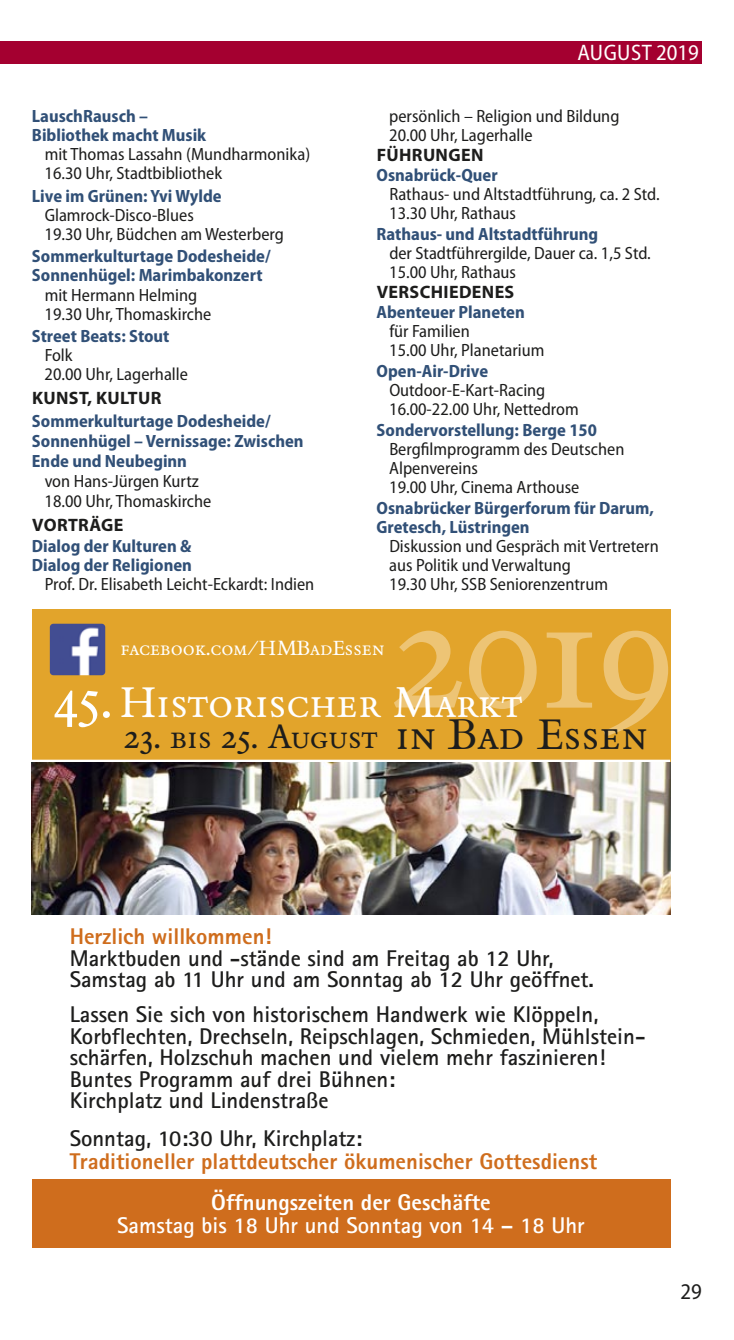
<style>
.page{position:relative;width:734px;height:1340px;background:#fff}
.page>*{position:absolute;margin:0;border:0;box-sizing:border-box;transform-origin:0 0}
.t1{font:42.3px/31.3px "Bembo Expert BQ";letter-spacing:.005em;color:#fff}
.t2{font:32.85px "Bembo Expert BQ";color:#1d1d1c}
.t3{font:700 22.72px/21.4px "Rotis Sans Serif";color:#1d1d1c}
.t4{font:800 22.72px/22.7px "Rotis Sans Serif";color:#cf6d1d}
.t5{font:700 22.72px/22.7px "Rotis Sans Serif";color:#fff;text-align:center}
.t6{font:semi-condensed 22.5px "Myriad Pro";letter-spacing:.01em;color:#fff}
.t7{font:semi-condensed 22.5px "Myriad Pro";color:#1d1d1c}
.t8{font:20.25px "Bembo Expert BQ";color:#fff}
.t9{font:700 18px "Myriad Pro";letter-spacing:.02em;color:#1d1d1c}
.t10{font:semi-condensed 17.78px/19.1px "Myriad Pro";color:#1d1d1c}
.t11{font:700 semi-condensed 17.78px "Myriad Pro";color:#315077}
.s1{font-weight:700;color:#315077}
.s2{font-size:53.32px}
.s3{color:#1d1d1c}
.s4{font-weight:800;color:#cf6d1d}
.s5{font-weight:700;color:#1d1d1c}
.s6{font-weight:800}
</style>
<div class="page">
<div style="left:0;top:41px;width:702px;height:23px;background:#a40030"></div>
<div style="left:32px;top:609px;width:638px;height:152px;background:#e2a42b"></div>
<svg style="left:394px;top:630px;width:274px;height:106px"></svg>
<hr style="left:32px;top:759px;width:638px;height:3px;background:#fff">
<div style="left:32px;top:1179px;width:638px;height:68px;background:#cf6d1d"></div>
<img style="left:50px;top:623px;width:55px;height:52px;border-radius:4px">
<img style="left:32px;top:762px;width:638px;height:152px">
<p class="t11" style="left:32px;top:109px;width:118px">LauschRausch –</p>
<p class="t11" style="left:32px;top:128px;width:176px">Bibliothek macht Musik</p>
<p class="t10" style="left:45px;top:146px;width:267px">mit Thomas Lassahn (Mundharmonika)</p>
<p class="t10" style="left:45px;top:165px;width:179px">16.30 Uhr, Stadtbibliothek</p>
<p class="t10" style="left:45px;top:188px;width:241px;text-indent:-13px"><span class="s1">Live im Grünen: Yvi Wylde<br></span>Glamrock-Disco-Blues<br>19.30 Uhr, Büdchen am Westerberg</p>
<p class="t11" style="left:32px;top:250px;width:240px">Sommerkulturtage Dodesheide/</p>
<p class="t11" style="left:32px;top:269px;width:232px">Sonnenhügel: Marimbakonzert</p>
<p class="t10" style="left:45px;top:286px;width:154px">mit Hermann Helming</p>
<p class="t10" style="left:45px;top:306px;width:168px">19.30 Uhr, Thomaskirche</p>
<p class="t10" style="left:45px;top:328px;width:145px;text-indent:-13px"><span class="s1">Street Beats: Stout<br></span>Folk<br>20.00 Uhr, Lagerhalle</p>
<p class="t9" style="left:32px;top:387px;width:131px">KUNST, KULTUR</p>
<p class="t11" style="left:32px;top:414px;width:240px">Sommerkulturtage Dodesheide/</p>
<p class="t11" style="left:32px;top:434px;width:273px">Sonnenhügel – Vernissage: Zwischen</p>
<p class="t11" style="left:32px;top:454px;width:157px">Ende und Neubeginn</p>
<p class="t10" style="left:45px;top:472px;width:156px">von Hans-Jürgen Kurtz</p>
<p class="t10" style="left:45px;top:492px;width:168px">18.00 Uhr, Thomaskirche</p>
<p class="t9" style="left:32px;top:514px;width:93px">VORTRÄGE</p>
<p class="t11" style="left:32px;top:539px;width:161px">Dialog der Kulturen &amp;</p>
<p class="t11" style="left:32px;top:558px;width:162px">Dialog der Religionen</p>
<p class="t10" style="left:45px;top:576px;width:271px">Prof. Dr. Elisabeth Leicht-Eckardt: Indien</p>
<p class="t6" style="left:577px;top:44px;width:123px">AUGUST 2019</p>
<p class="t10" style="left:389px;top:108px;width:232px">persönlich – Religion und Bildung<br>20.00 Uhr, Lagerhalle</p>
<p class="t9" style="left:376px;top:145px;width:108px">FÜHRUNGEN</p>
<p class="t10" style="left:389px;top:167px;width:272px;text-indent:-13px"><span class="s1">Osnabrück-Quer<br></span>Rathaus- und Altstadtführung, ca. 2 Std.<br>13.30 Uhr, Rathaus</p>
<p class="t10" style="left:389px;top:226px;width:263px;text-indent:-13px"><span class="s1">Rathaus- und Altstadtführung<br></span>der Stadtführergilde, Dauer ca. 1,5 Std.<br>15.00 Uhr, Rathaus</p>
<p class="t9" style="left:376px;top:282px;width:139px">VERSCHIEDENES</p>
<p class="t10" style="left:389px;top:304px;width:157px;text-indent:-13px"><span class="s1">Abenteuer Planeten </span>für Familien<br>15.00 Uhr, Planetarium</p>
<p class="t10" style="left:389px;top:363px;width:191px;text-indent:-13px"><span class="s1">Open-Air-Drive<br></span>Outdoor-E-Kart-Racing<br>16.00-22.00 Uhr, Nettedrom</p>
<p class="t10" style="left:389px;top:422px;width:237px;text-indent:-13px"><span class="s1">Sondervorstellung: Berge 150<br></span>Bergfilmprogramm des Deutschen<br>Alpenvereins<br>19.00 Uhr, Cinema Arthouse</p>
<p class="t11" style="left:376px;top:501px;width:279px">Osnabrücker Bürgerforum für Darum,</p>
<p class="t11" style="left:376px;top:520px;width:155px">Gretesch, Lüstringen</p>
<p class="t10" style="left:389px;top:538px;width:271px">Diskussion und Gespräch mit Vertretern</p>
<p class="t10" style="left:389px;top:557px;width:183px">aus Politik und Verwaltung</p>
<p class="t10" style="left:389px;top:576px;width:220px">19.30 Uhr, SSB Seniorenzentrum</p>
<p class="t8" style="left:121px;top:636px;width:265px">facebook.com/HMBadEssen</p>
<p class="t1" style="left:396px;top:687px;width:252px;text-indent:-343px"><span class="s2">45.</span> Historischer Markt<br><span class="s3">in Bad Essen</span></p>
<p class="t2" style="left:125px;top:717px;width:255px">23. bis 25. August</p>
<p class="t3" style="left:70px;top:927px;width:526px"><span class="s4">Herzlich willkommen!<br></span>Marktbuden und -stände sind am Freitag ab 12 Uhr,<br>Samstag ab 11 Uhr und am Sonntag ab 12 Uhr geöffnet.</p>
<p class="t3" style="left:70px;top:1006px;width:577px">Lassen Sie sich von historischem Handwerk wie Klöppeln, Korbflechten, Drechseln, Reipschlagen, Schmieden, Mühlstein&shy;schärfen, Holzschuh machen und vielem mehr faszinieren!<br>Buntes Programm auf drei Bühnen:<br>Kirchplatz und Lindenstraße</p>
<p class="t4" style="left:70px;top:1129px;width:529px"><span class="s5">Sonntag, 10:30 Uhr, Kirchplatz:<br></span>Traditioneller plattdeutscher ökumenischer Gottesdienst</p>
<p class="t5" style="left:117px;top:1192px;width:469px"><span class="s6">Öffnungszeiten der Geschäfte<br></span>Samstag bis 18 Uhr und Sonntag von 14 – 18 Uhr</p>
<p class="t7" style="left:680px;top:1283px;width:23px">29</p>
</div>
